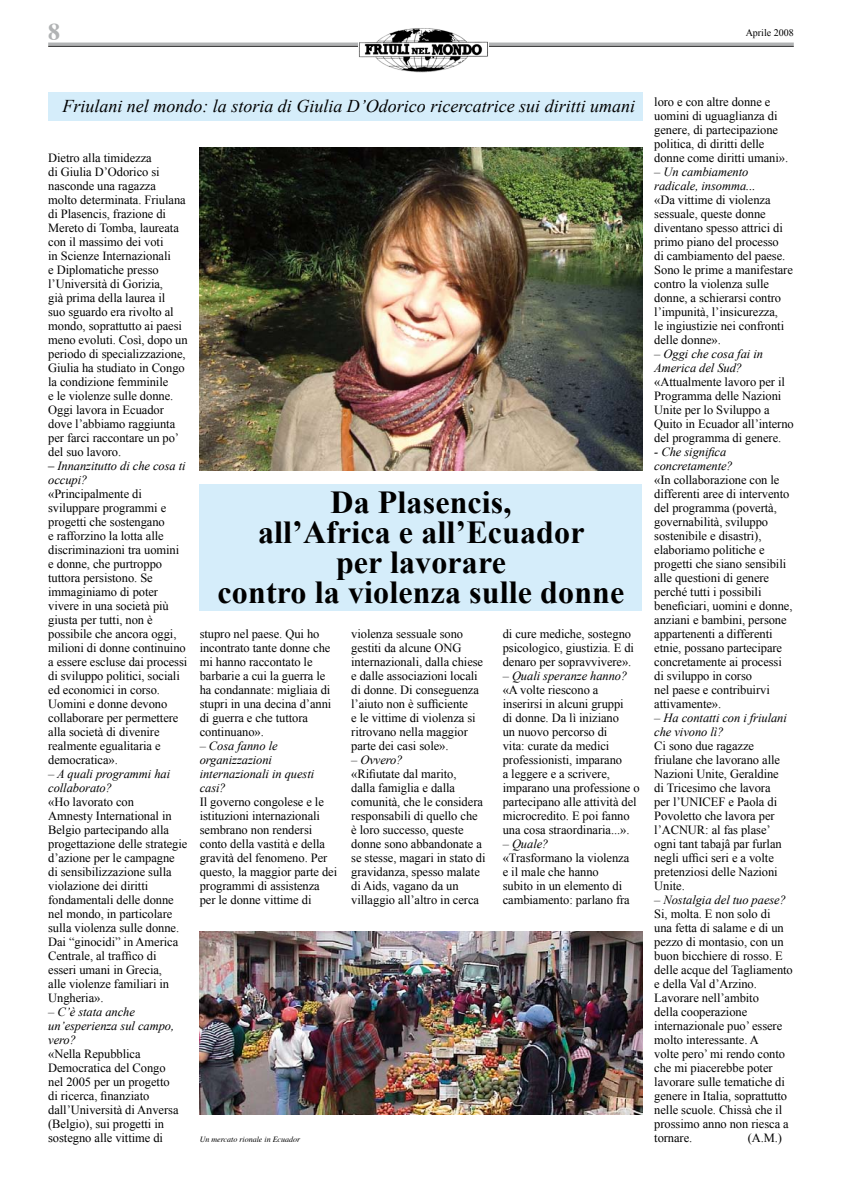
<style>
.page{position:relative;width:842px;height:1191px;background:#fff}
.page>*{position:absolute;margin:0;border:0;box-sizing:border-box;transform-origin:0 0}
.t1{font:700 32px/30px "Times New Roman";letter-spacing:.005em;color:#000;text-align:center}
.t2{font:700 24px "Times";color:#b1b3b4}
.t3{font:italic 18px "Times New Roman";color:#000}
.t4{font:12.5px/14px "Times New Roman";letter-spacing:-.005em;color:#000}
.t5{font:italic 12.5px/14px "Times New Roman";letter-spacing:-.005em;color:#000}
.t6{font:10px "Times New Roman";color:#000}
.t7{font:italic 8px "Times";color:#000}
.s1{font-style:normal}
</style>
<div class="page">
<hr style="left:48px;top:43px;width:746px;height:2px;background:#b1b3b4">
<hr style="left:48px;top:46px;width:746px;height:1px;background:#000">
<img style="left:358px;top:28px;width:131px;height:45px">
<img style="left:200px;top:148px;width:442px;height:322px">
<div style="left:200px;top:484px;width:442px;height:126px;background:#d5edfa"></div>
<div style="left:48px;top:92px;width:594px;height:28px;background:#d5edfa"></div>
<img style="left:200px;top:932px;width:442px;height:182px">
<h2 class="t2" style="left:48px;top:9px;width:13px">8</h2>
<p class="t6" style="left:746px;top:27px;width:50px">Aprile 2008</p>
<p class="t4" style="left:654px;top:95px;width:135px">loro e con altre donne e uomini di uguaglianza di genere, di partecipazione politica, di diritti delle donne come diritti umani».</p>
<p class="t5" style="left:654px;top:165px;width:103px">– Un cambiamento radicale, insomma...</p>
<p class="t4" style="left:654px;top:193px;width:140px">«Da vittime di violenza sessuale, queste donne diventano spesso attrici di primo piano del processo<br>di cambiamento del paese.<br>Sono le prime a manifestare contro la violenza sulle donne, a schierarsi contro l’impunità, l’insicurezza,<br>le ingiustizie nei confronti delle donne».</p>
<p class="t5" style="left:654px;top:347px;width:110px">– Oggi che cosa fai in<br>America del Sud?</p>
<p class="t4" style="left:654px;top:375px;width:141px">«Attualmente lavoro per il<br>Programma delle Nazioni<br>Unite per lo Sviluppo a<br>Quito in Ecuador all’interno del programma di genere.</p>
<p class="t5" style="left:654px;top:445px;width:80px">- Che significa concretamente?</p>
<p class="t4" style="left:654px;top:473px;width:140px">«In collaborazione con le differenti aree di intervento del programma (povertà, governabilità, sviluppo sostenibile e disastri), elaboriamo politiche e progetti che siano sensibili alle questioni di genere perché tutti i possibili beneficiari, uomini e donne, anziani e bambini, persone appartenenti a differenti etnie, possano partecipare concretamente ai processi di sviluppo in corso<br>nel paese e contribuirvi attivamente».</p>
<p class="t5" style="left:654px;top:711px;width:134px">– Ha contatti con i friulani che vivono lì?</p>
<p class="t4" style="left:654px;top:739px;width:129px">Ci sono due ragazze friulane che lavorano alle<br>Nazioni Unite, Geraldine di Tricesimo che lavora per l’UNICEF e Paola di<br>Povoletto che lavora per l’ACNUR: al fas plase’ ogni tant tabajâ par furlan negli uffici seri e a volte pretenziosi delle Nazioni<br>Unite.</p>
<p class="t5" style="left:654px;top:893px;width:133px">– Nostalgia del tuo paese?</p>
<p class="t4" style="left:654px;top:907px;width:140px">Si, molta. E non solo di<br>una fetta di salame e di un pezzo di montasio, con un buon bicchiere di rosso. E delle acque del Tagliamento e della Val d’Arzino.<br>Lavorare nell’ambito<br>della cooperazione internazionale puo’ essere molto interessante. A<br>volte pero’ mi rendo conto che mi piacerebbe poter lavorare sulle tematiche di genere in Italia, soprattutto nelle scuole. Chissà che il prossimo anno non riesca a</p>
<h3 class="t3" style="left:62px;top:96px;width:574px">Friulani nel mondo: la storia di Giulia D’Odorico ricercatrice sui diritti umani</h3>
<p class="t4" style="left:48px;top:151px;width:141px">Dietro alla timidezza<br>di Giulia D’Odorico si nasconde una ragazza molto determinata. Friulana di Plasencis, frazione di<br>Mereto di Tomba, laureata con il massimo dei voti<br>in Scienze Internazionali<br>e Diplomatiche presso l’Università di Gorizia,<br>già prima della laurea il<br>suo sguardo era rivolto al mondo, soprattutto ai paesi meno evoluti. Così, dopo un periodo di specializzazione,<br>Giulia ha studiato in Congo la condizione femminile<br>e le violenze sulle donne.<br>Oggi lavora in Ecuador dove l’abbiamo raggiunta per farci raccontare un po’ del suo lavoro.</p>
<p class="t5" style="left:48px;top:459px;width:139px"><span class="s1">–</span> Innanzitutto di che cosa ti occupi?</p>
<p class="t4" style="left:48px;top:487px;width:141px">«Principalmente di sviluppare programmi e progetti che sostengano<br>e rafforzino la lotta alle discriminazioni tra uomini e donne, che purtroppo tuttora persistono. Se immaginiamo di poter vivere in una società più giusta per tutti, non è possibile che ancora oggi, milioni di donne continuino a essere escluse dai processi di sviluppo politici, sociali ed economici in corso.<br>Uomini e donne devono collaborare per permettere alla società di divenire realmente egualitaria e democratica».</p>
<p class="t5" style="left:48px;top:767px;width:124px">– A quali programmi hai collaborato?</p>
<p class="t4" style="left:48px;top:795px;width:141px">«Ho lavorato con<br>Amnesty International in<br>Belgio partecipando alla progettazione delle strategie d’azione per le campagne di sensibilizzazione sulla violazione dei diritti fondamentali delle donne nel mondo, in particolare sulla violenza sulle donne.<br>Dai “ginocidi” in America<br>Centrale, al traffico di esseri umani in Grecia,<br>alle violenze familiari in<br>Ungheria».</p>
<p class="t5" style="left:48px;top:1005px;width:127px">– C’è stata anche un’esperienza sul campo, vero?</p>
<p class="t4" style="left:48px;top:1047px;width:132px">«Nella Repubblica<br>Democratica del Congo nel 2005 per un progetto di ricerca, finanziato dall’Università di Anversa (Belgio), sui progetti in sostegno alle vittime di</p>
<h1 class="t1" style="left:218px;top:487px;width:408px">Da Plasencis,<br>all’Africa e all’Ecuador<br>per lavorare<br>contro la violenza sulle donne</h1>
<p class="t4" style="left:503px;top:627px;width:133px">di cure mediche, sostegno psicologico, giustizia. E di denaro per sopravvivere».</p>
<p class="t5" style="left:503px;top:669px;width:126px">– Quali speranze hanno?</p>
<p class="t4" style="left:503px;top:683px;width:138px">«A volte riescono a inserirsi in alcuni gruppi<br>di donne. Da lì iniziano<br>un nuovo percorso di<br>vita: curate da medici professionisti, imparano<br>a leggere e a scrivere, imparano una professione o partecipano alle attività del microcredito. E poi fanno una cosa straordinaria...».</p>
<p class="t5" style="left:503px;top:837px;width:47px">– Quale?</p>
<p class="t4" style="left:503px;top:851px;width:128px">«Trasformano la violenza e il male che hanno subito in un elemento di cambiamento: parlano fra</p>
<p class="t4" style="left:351px;top:627px;width:133px">violenza sessuale sono gestiti da alcune ONG internazionali, dalla chiese e dalle associazioni locali di donne. Di conseguenza l’aiuto non è sufficiente<br>e le vittime di violenza si ritrovano nella maggior parte dei casi sole».</p>
<p class="t5" style="left:351px;top:753px;width:53px">– Ovvero?</p>
<p class="t4" style="left:351px;top:767px;width:136px">«Rifiutate dal marito,<br>dalla famiglia e dalla comunità, che le considera responsabili di quello che è loro successo, queste donne sono abbandonate a se stesse, magari in stato di gravidanza, spesso malate di Aids, vagano da un villaggio all’altro in cerca</p>
<p class="t4" style="left:200px;top:627px;width:133px">stupro nel paese. Qui ho incontrato tante donne che mi hanno raccontato le barbarie a cui la guerra le ha condannate: migliaia di stupri in una decina d’anni di guerra e che tuttora continuano».</p>
<p class="t5" style="left:200px;top:739px;width:116px">– Cosa fanno le organizzazioni internazionali in questi casi?</p>
<p class="t4" style="left:200px;top:795px;width:139px">Il governo congolese e le istituzioni internazionali sembrano non rendersi conto della vastità e della gravità del fenomeno. Per questo, la maggior parte dei programmi di assistenza per le donne vittime di</p>
<p class="t7" style="left:200px;top:1131px;width:102px">Un mercato rionale in Ecuador</p>
<p class="t4" style="left:654px;top:1131px;width:40px">tornare.</p>
<p class="t4" style="left:748px;top:1131px;width:36px">(A.M.)</p>
</div>
